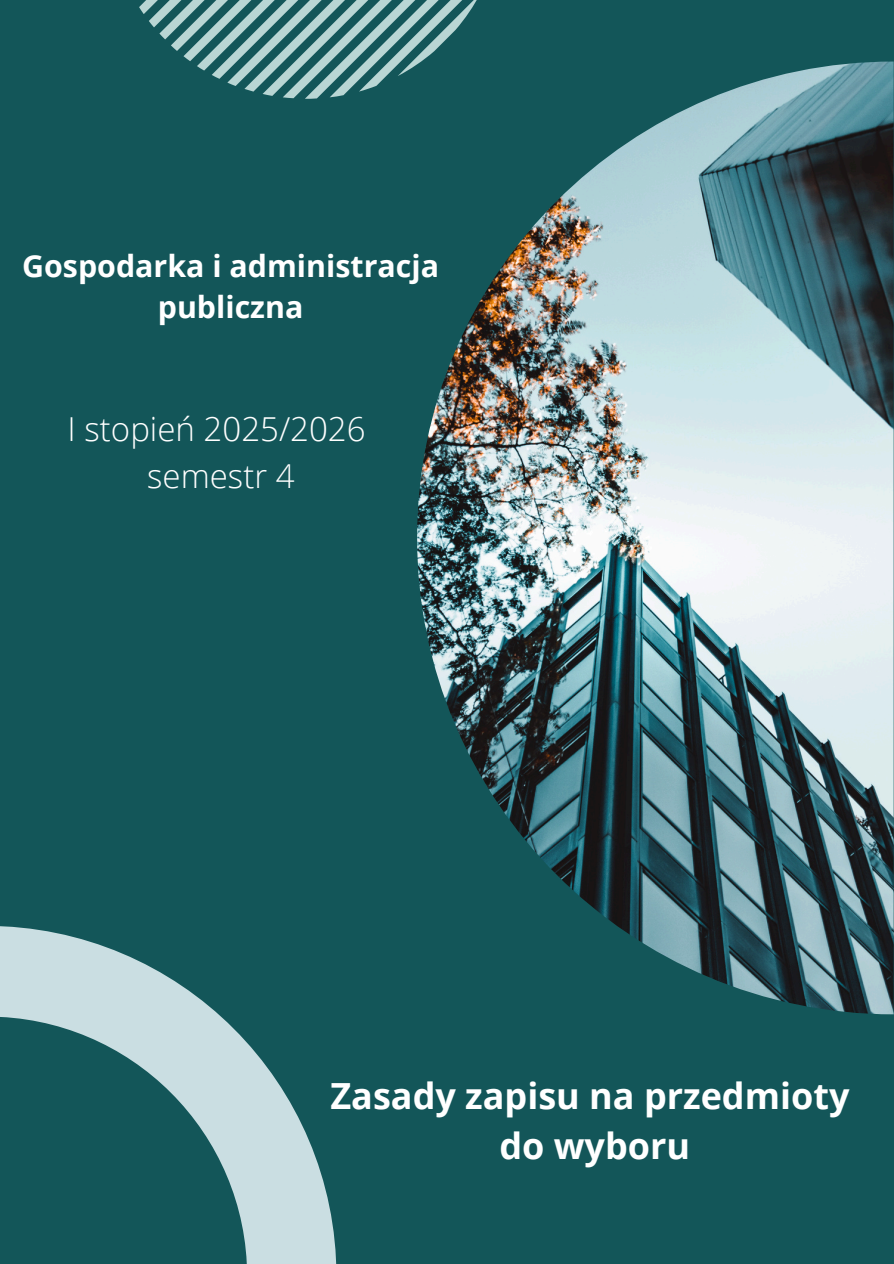
<style>
.page{position:relative;width:894px;height:1264px;background:#fff}
.page>*{position:absolute;margin:0;border:0;box-sizing:border-box;transform-origin:0 0}
.t1{font:700 36px/49.5px "Open Sans";color:#fff;text-align:center}
.t2{font:300 33px/46.2px "Open Sans";color:#fff;text-align:center}
.t3{font:700 30.3px "Open Sans";color:#fff}
</style>
<div class="page">
<div style="left:0;top:0;width:893px;height:1263px;background:#135659"></div>
<svg style="left:139px;top:0;width:338px;height:99px"></svg>
<svg style="left:0;top:926px;width:336px;height:337px;fill:#cadee2"></svg>
<svg style="left:0;top:1016px;width:247px;height:247px"></svg>
<img style="left:417px;top:62px;width:476px;height:952px">
<p class="t3" style="left:22px;top:244px;width:418px">Gospodarka i administracja</p>
<p class="t3" style="left:158px;top:286px;width:147px">publiczna</p>
<h2 class="t2" style="left:68px;top:405px;width:299px">I stopień 2025/2026 semestr 4</h2>
<p class="t1" style="left:330px;top:1070px;width:520px">Zasady zapisu na przedmioty do wyboru</p>
</div>
